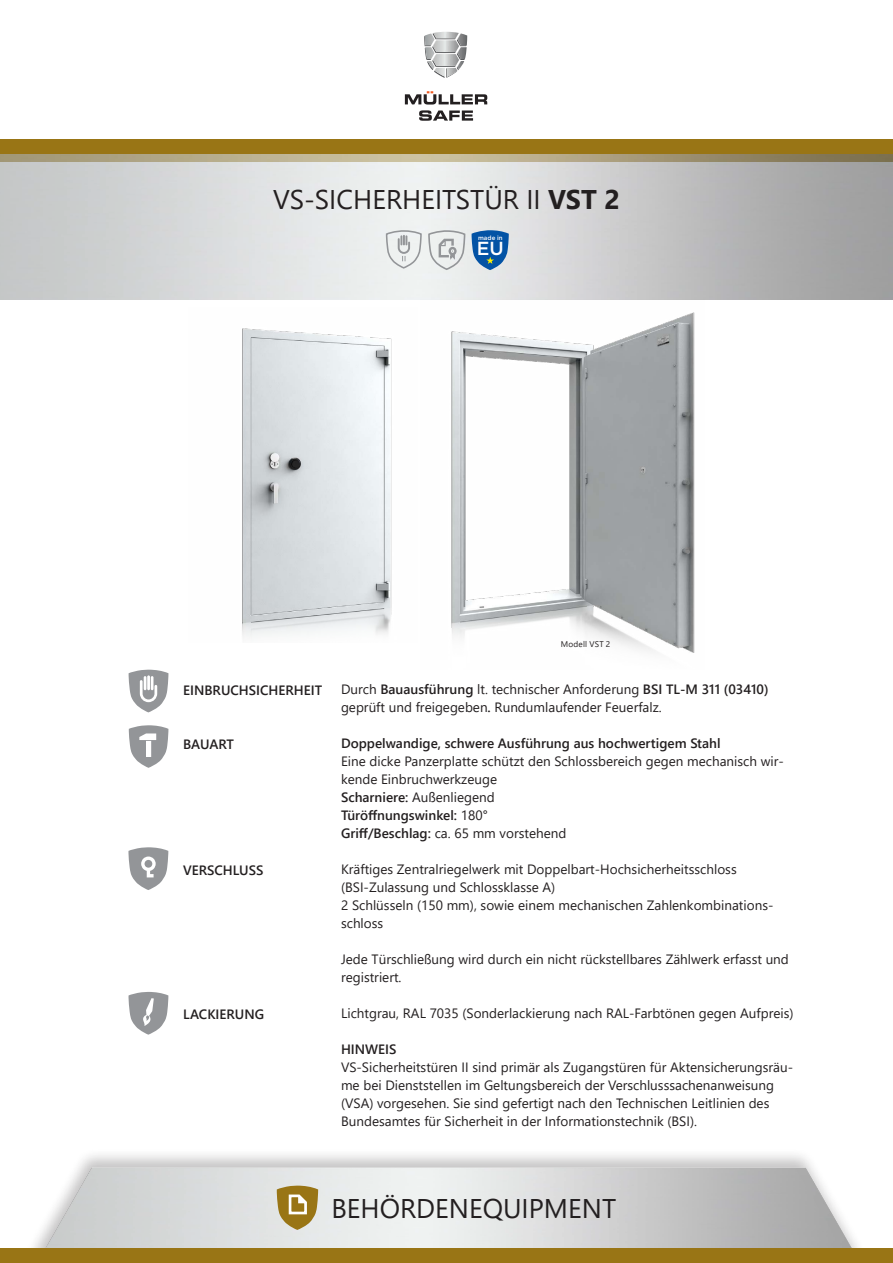
<style>
.page{position:relative;width:893px;height:1263px;background:#fff}
.page>*{position:absolute;margin:0;border:0;box-sizing:border-box;transform-origin:0 0}
.t1{font:27px "Segoe UI";color:#231f20}
.t2{font:500 18.9px "Gotham";color:#fff}
.t3{font:13.5px/18px "Segoe UI";color:#231f20}
.t4{font:600 13.5px "Segoe UI";color:#231f20}
.t5{font:8.25px "Segoe UI";letter-spacing:.025em;color:#231f20}
.t6{font:500 6.15px "Gotham";color:#fff}
.s1{font-weight:700}
.s2{font-weight:600}
.s3{font-weight:400}
</style>
<div class="page">
<div style="left:0;top:140px;width:893px;height:22px;background:#997515"></div>
<div style="left:23px;top:1148px;width:844px;height:115px;background:#231f20;opacity:.41"></div>
<img style="left:23px;top:1167px;width:844px;height:81px">
<img style="left:0;top:155px;width:893px;height:144px">
<div style="left:0;top:1248px;width:893px;height:15px;background:#997515"></div>
<img style="left:421px;top:299px;width:284px;height:354px">
<svg style="left:405px;top:91px;width:82px;height:30px"></svg>
<svg style="left:424px;top:32px;width:43px;height:46px"></svg>
<svg style="left:129px;top:725px;width:39px;height:43px"></svg>
<svg style="left:129px;top:670px;width:39px;height:42px"></svg>
<svg style="left:129px;top:992px;width:39px;height:43px"></svg>
<svg style="left:128px;top:847px;width:40px;height:43px"></svg>
<svg style="left:276px;top:1185px;width:42px;height:46px"></svg>
<img style="left:242px;top:328px;width:150px;height:309px">
<svg style="left:385px;top:229px;width:124px;height:42px"></svg>
<p class="t1" style="left:273px;top:174px;width:348px">VS-SICHERHEITSTÜR II <span class="s1">VST 2</span></p>
<p class="t6" style="left:478px;top:234px;width:26px">made in</p>
<p class="t2" style="left:477px;top:237px;width:28px">EU</p>
<p class="t4" style="left:183px;top:677px;width:140px">EINBRUCHSICHERHEIT</p>
<p class="t4" style="left:183px;top:731px;width:52px">BAUART</p>
<p class="t4" style="left:183px;top:857px;width:82px">VERSCHLUSS</p>
<p class="t4" style="left:183px;top:1001px;width:83px">LACKIERUNG</p>
<p class="t5" style="left:561px;top:636px;width:51px">Modell VST 2</p>
<p class="t3" style="left:341px;top:679px;width:429px">Durch <span class="s2">Bauausführung</span> lt. technischer Anforderung <span class="s2">BSI TL-M 311 (03410) </span>geprüft und freigegeben<span class="s2">.</span> Rundumlaufender Feuerfalz.</p>
<p class="t4" style="left:341px;top:731px;width:381px">Doppelwandige, schwere Ausführung aus hochwertigem Stahl</p>
<p class="t3" style="left:341px;top:751px;width:444px">Eine dicke Panzerplatte schützt den Schlossbereich gegen mechanisch wir&shy;kende Einbruchwerkzeuge</p>
<p class="t3" style="left:341px;top:787px;width:155px"><span class="s2">Scharniere:</span> Außenliegend</p>
<p class="t4" style="left:341px;top:803px;width:148px">Türöffnungswinkel: <span class="s3">180°</span></p>
<p class="t3" style="left:341px;top:823px;width:227px"><span class="s2">Griff/Beschlag:</span> ca. 65 mm vorstehend</p>
<p class="t3" style="left:341px;top:859px;width:397px">Kräftiges Zentralriegelwerk mit Doppelbart-Hochsicherheitsschloss</p>
<p class="t3" style="left:341px;top:877px;width:216px">(BSI-Zulassung und Schlossklasse A)</p>
<p class="t3" style="left:341px;top:895px;width:434px">2 Schlüsseln (150 mm), sowie einem mechanischen Zahlenkombinations&shy;schloss</p>
<p class="t3" style="left:341px;top:949px;width:449px">Jede Türschließung wird durch ein nicht rückstellbares Zählwerk erfasst und registriert.</p>
<p class="t3" style="left:341px;top:1003px;width:454px">Lichtgrau, RAL 7035 (Sonderlackierung nach RAL-Farbtönen gegen Aufpreis)</p>
<p class="t4" style="left:341px;top:1037px;width:57px">HINWEIS</p>
<p class="t3" style="left:341px;top:1057px;width:454px">VS-Sicherheitstüren II sind primär als Zugangstüren für Aktensicherungsräu&shy;me bei Dienststellen im Geltungsbereich der Verschlusssachenanweisung (VSA) vorgesehen. Sie sind gefertigt nach den Technischen Leitlinien des Bundesamtes für Sicherheit in der Informationstechnik (BSI).</p>
<p class="t1" style="left:331px;top:1182px;width:286px">BEHÖRDENEQUIPMENT</p>
</div>
